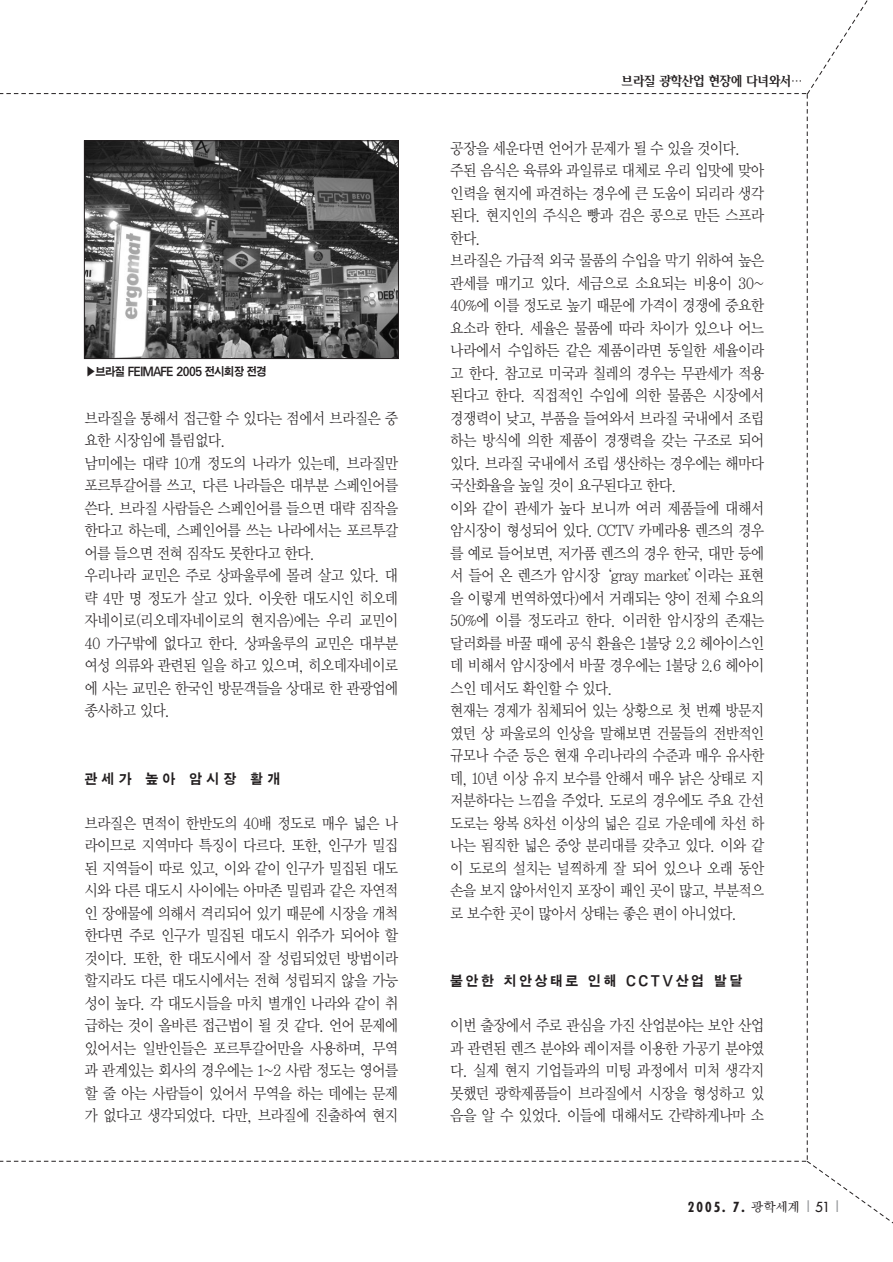
<style>
.page{position:relative;width:893px;height:1262px;background:#fff}
.page>*{position:absolute;margin:0;border:0;box-sizing:border-box;transform-origin:0 0}
.t1{font:15.75px/22.5px "Y Mj O12";letter-spacing:-.095em;color:#231f20;scale:.9 1}
.t2{font:14.25px "SM Ago K";letter-spacing:.14em;color:#231f20;scale:.95 1}
.t3{font:14.25px "SM Ago K";letter-spacing:.275em;color:#231f20;scale:.95 1}
.t4{font:13.5px "Iris L";letter-spacing:-.075em;color:#231f20;scale:.9 1}
.t5{font:700 condensed 13.5px "Futura";color:#231f20}
.t6{font:12px "SM Ago K";letter-spacing:-.105em;color:#231f20;scale:.9 1}
.s1{font-family:"SM Ago J"}
.s2{font-family:"Sand Sw M";font-weight:400;font-stretch:normal}
.s3{font-weight:400;font-stretch:normal;color:#939598}
.s4{font-weight:400;font-stretch:normal}
</style>
<div class="page">
<img style="left:86px;top:142px;width:311px;height:215px">
<div style="left:84px;top:140px;width:315px;height:219px;border:1px solid #231f20"></div>
<p class="t6" style="left:85px;top:366px;width:203px">▶브라질 FEIMAFE 2005 전시회장 전경</p>
<p class="t1" style="left:84px;top:407px;width:351px">브라질을 통해서 접근할 수 있다는 점에서 브라질은 중 요한 시장임에 틀림없다.<br>남미에는 대략 10개 정도의 나라가 있는데, 브라질만 포르투갈어를 쓰고, 다른 나라들은 대부분 스페인어를 쓴다. 브라질 사람들은 스페인어를 들으면 대략 짐작을 한다고 하는데, 스페인어를 쓰는 나라에서는 포르투갈 어를 들으면 전혀 짐작도 못한다고 한다.<br>우리나라 교민은 주로 상파울루에 몰려 살고 있다. 대 략 4만 명 정도가 살고 있다. 이웃한 대도시인 히오데 자네이로(리오데자네이로의 현지음)에는 우리 교민이<br>40 가구밖에 없다고 한다. 상파울루의 교민은 대부분 여성 의류와 관련된 일을 하고 있으며, 히오데자네이로 에 사는 교민은 한국인 방문객들을 상대로 한 관광업에 종사하고 있다.</p>
<p class="t3" style="left:84px;top:772px;width:208px">관세가 높아 암시장 활개</p>
<p class="t1" style="left:84px;top:812px;width:351px;text-align:justify">브라질은 면적이 한반도의 40배 정도로 매우 넓은 나 라이므로 지역마다 특징이 다르다. 또한, 인구가 밀집 된 지역들이 따로 있고, 이와 같이 인구가 밀집된 대도 시와 다른 대도시 사이에는 아마존 밀림과 같은 자연적 인 장애물에 의해서 격리되어 있기 때문에 시장을 개척 한다면 주로 인구가 밀집된 대도시 위주가 되어야 할 것이다. 또한, 한 대도시에서 잘 성립되었던 방법이라 할지라도 다른 대도시에서는 전혀 성립되지 않을 가능 성이 높다. 각 대도시들을 마치 별개인 나라와 같이 취 급하는 것이 올바른 접근법이 될 것 같다. 언어 문제에 있어서는 일반인들은 포르투갈어만을 사용하며, 무역 과 관계있는 회사의 경우에는 1~2 사람 정도는 영어를 할 줄 아는 사람들이 있어서 무역을 하는 데에는 문제 가 없다고 생각되었다. 다만, 브라질에 진출하여 현지</p>
<p class="t4" style="left:621px;top:75px;width:203px">브라질 광학산업 현장에 다녀와서<span class="s1">…</span></p>
<p class="t1" style="left:450px;top:138px;width:351px">공장을 세운다면 언어가 문제가 될 수 있을 것이다. 주된 음식은 육류와 과일류로 대체로 우리 입맛에 맞아 인력을 현지에 파견하는 경우에 큰 도움이 되리라 생각 된다. 현지인의 주식은 빵과 검은 콩으로 만든 스프라 한다.<br>브라질은 가급적 외국 물품의 수입을 막기 위하여 높은 관세를 매기고 있다. 세금으로 소요되는 비용이 30~<br>40%에 이를 정도로 높기 때문에 가격이 경쟁에 중요한 요소라 한다. 세율은 물품에 따라 차이가 있으나 어느 나라에서 수입하든 같은 제품이라면 동일한 세율이라 고 한다. 참고로 미국과 칠레의 경우는 무관세가 적용 된다고 한다. 직접적인 수입에 의한 물품은 시장에서 경쟁력이 낮고, 부품을 들여와서 브라질 국내에서 조립 하는 방식에 의한 제품이 경쟁력을 갖는 구조로 되어 있다. 브라질 국내에서 조립 생산하는 경우에는 해마다 국산화율을 높일 것이 요구된다고 한다.<br>이와 같이 관세가 높다 보니까 여러 제품들에 대해서 암시장이 형성되어 있다. CCTV 카메라용 렌즈의 경우 를 예로 들어보면, 저가품 렌즈의 경우 한국, 대만 등에 서 들어 온 렌즈가 암시장‘gray market’이라는 표현 을 이렇게 번역하였다)에서 거래되는 양이 전체 수요의<br>50%에 이를 정도라고 한다. 이러한 암시장의 존재는 달러화를 바꿀 때에 공식 환율은 1불당 2.2 헤아이스인 데 비해서 암시장에서 바꿀 경우에는 1불당 2.6 헤아이 스인 데서도 확인할 수 있다.<br>현재는 경제가 침체되어 있는 상황으로 첫 번째 방문지 였던 상 파울로의 인상을 말해보면 건물들의 전반적인 규모나 수준 등은 현재 우리나라의 수준과 매우 유사한 데, 10년 이상 유지 보수를 안해서 매우 낡은 상태로 지 저분하다는 느낌을 주었다. 도로의 경우에도 주요 간선 도로는 왕복 8차선 이상의 넓은 길로 가운데에 차선 하 나는 됨직한 넓은 중앙 분리대를 갖추고 있다. 이와 같 이 도로의 설치는 널찍하게 잘 되어 있으나 오래 동안 손을 보지 않아서인지 포장이 패인 곳이 많고, 부분적으 로 보수한 곳이 많아서 상태는 좋은 편이 아니었다.</p>
<p class="t2" style="left:450px;top:974px;width:309px">불안한 치안상태로 인해 CCTV산업 발달</p>
<p class="t1" style="left:450px;top:1015px;width:351px;text-align:justify">이번 출장에서 주로 관심을 가진 산업분야는 보안 산업 과 관련된 렌즈 분야와 레이저를 이용한 가공기 분야였 다. 실제 현지 기업들과의 미팅 과정에서 미처 생각지 못했던 광학제품들이 브라질에서 시장을 형성하고 있 음을 알 수 있었다. 이들에 대해서도 간략하게나마 소</p>
<p class="t5" style="left:688px;top:1200px;width:155px">2005. 7. <span class="s2">광학세계</span> <span class="s3">|</span> <span class="s4">51</span><span class="s3">|</span></p>
</div>
